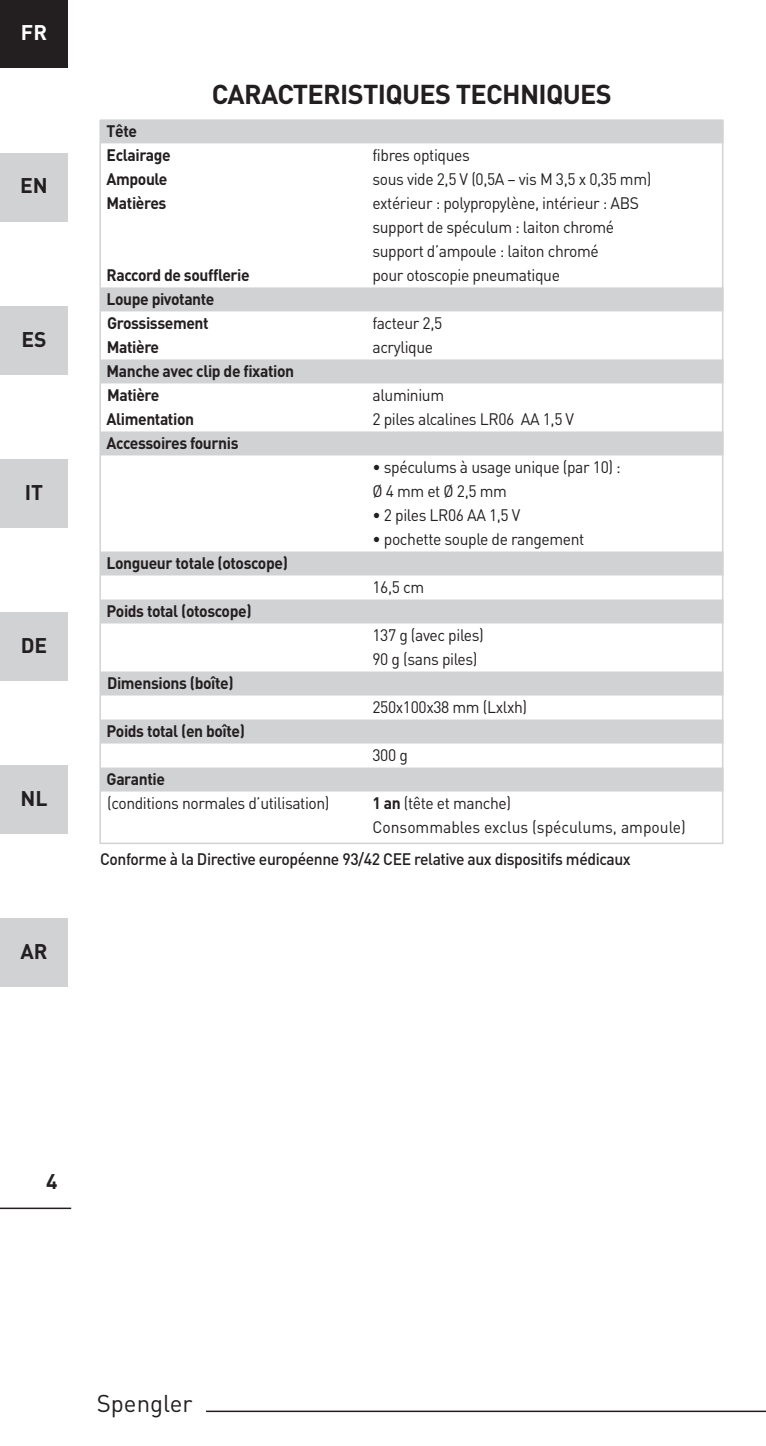
<style>
.page{position:relative;width:766px;height:1446px;background:#fff}
.page>*{position:absolute;margin:0;border:0;box-sizing:border-box;transform-origin:0 0}
.t1{font:700 27px "DIN";letter-spacing:-.025em;color:#231f20}
.t2{font:24px "DIN";color:#231f20}
.t3{font:700 21px "DIN";color:#231f20}
.t4{font:700 21px "DIN";color:#fff}
.t5{font:16.5px/24px "DIN";letter-spacing:-.025em;color:#231f20;scale:.95 1}
.t6{font:700 16.5px/24px "DIN";letter-spacing:-.025em;color:#231f20;scale:.95 1}
.t7{font:500 16.5px "DIN";letter-spacing:-.025em;color:#231f20;scale:.95 1}
.t8{font:16.5px/24px "DIN";color:#231f20;scale:.95 1}
.s1{font-weight:700}
</style>
<div class="page">
<div style="left:0;top:0;width:68px;height:68px;background:#231f20"></div>
<hr style="left:0;top:1207px;width:71px;height:2px;background:#231f20">
<hr style="left:206px;top:1410px;width:559px;height:2px;background:#231f20">
<div style="left:0;top:153px;width:68px;height:68px;background:#d1d2d4"></div>
<div style="left:0;top:306px;width:68px;height:68px;background:#d1d2d4"></div>
<div style="left:0;top:459px;width:68px;height:68px;background:#d1d2d4"></div>
<div style="left:0;top:612px;width:68px;height:68px;background:#d1d2d4"></div>
<div style="left:0;top:765px;width:68px;height:68px;background:#d1d2d4"></div>
<div style="left:0;top:918px;width:68px;height:68px;background:#d1d2d4"></div>
<div style="left:100px;top:119px;width:623px;height:24px;background:#d1d2d4"></div>
<div style="left:100px;top:287px;width:623px;height:24px;background:#d1d2d4"></div>
<div style="left:100px;top:359px;width:623px;height:24px;background:#d1d2d4"></div>
<div style="left:100px;top:431px;width:623px;height:24px;background:#d1d2d4"></div>
<div style="left:100px;top:551px;width:623px;height:24px;background:#d1d2d4"></div>
<div style="left:100px;top:599px;width:623px;height:24px;background:#d1d2d4"></div>
<div style="left:100px;top:671px;width:623px;height:24px;background:#d1d2d4"></div>
<div style="left:100px;top:719px;width:623px;height:24px;background:#d1d2d4"></div>
<div style="left:100px;top:767px;width:623px;height:24px;background:#d1d2d4"></div>
<p class="t4" style="left:21px;top:21px;width:28px">FR</p>
<p class="t3" style="left:20px;top:174px;width:29px">EN</p>
<p class="t3" style="left:21px;top:327px;width:27px">ES</p>
<p class="t3" style="left:25px;top:480px;width:20px">IT</p>
<p class="t3" style="left:21px;top:633px;width:28px">DE</p>
<p class="t3" style="left:21px;top:786px;width:28px">NL</p>
<p class="t3" style="left:20px;top:939px;width:29px">AR</p>
<p class="t6" style="left:106px;top:119px;width:69px">Tête<br>Eclairage</p>
<h1 class="t1" style="left:212px;top:79px;width:401px">CARACTERISTIQUES TECHNIQUES</h1>
<p class="t5" style="left:372px;top:143px;width:104px">fibres optiques</p>
<p class="t6" style="left:106px;top:167px;width:66px">Ampoule</p>
<p class="t5" style="left:372px;top:167px;width:295px">sous vide 2,5 V (0,5A – vis M 3,5 x 0,35 mm)</p>
<p class="t6" style="left:106px;top:191px;width:64px">Matières</p>
<p class="t5" style="left:372px;top:191px;width:282px">extérieur : polypropylène, intérieur : ABS support de spéculum : laiton chromé support d’ampoule : laiton chromé</p>
<p class="t6" style="left:106px;top:263px;width:152px">Raccord de soufflerie</p>
<p class="t5" style="left:372px;top:263px;width:199px">pour otoscopie pneumatique</p>
<p class="t6" style="left:106px;top:287px;width:115px">Loupe pivotante<br>Grossissement</p>
<p class="t5" style="left:372px;top:311px;width:75px">facteur 2,5</p>
<p class="t6" style="left:107px;top:335px;width:57px">Matière</p>
<p class="t5" style="left:372px;top:335px;width:65px">acrylique</p>
<p class="t6" style="left:106px;top:359px;width:199px">Manche avec clip de fixation<br>Matière</p>
<p class="t5" style="left:372px;top:383px;width:77px">aluminium</p>
<p class="t6" style="left:106px;top:407px;width:94px">Alimentation</p>
<p class="t5" style="left:372px;top:407px;width:214px">2 piles alcalines LR06 AA 1,5 V</p>
<p class="t6" style="left:106px;top:431px;width:140px">Accessoires fournis</p>
<p class="t5" style="left:372px;top:455px;width:263px">• spéculums à usage unique (par 10) :<br>Ø4mmetØ2,5mm</p>
<p class="t5" style="left:372px;top:503px;width:157px">• 2 piles LR06 AA 1,5 V</p>
<p class="t5" style="left:372px;top:527px;width:224px">• pochette souple de rangement</p>
<p class="t6" style="left:106px;top:551px;width:192px">Longueur totale (otoscope)</p>
<p class="t5" style="left:372px;top:575px;width:56px">16,5 cm</p>
<p class="t6" style="left:106px;top:599px;width:154px">Poids total (otoscope)</p>
<p class="t5" style="left:372px;top:623px;width:119px">137 g (avec piles)<br>90 g (sans piles)</p>
<p class="t6" style="left:107px;top:671px;width:135px">Dimensions (boîte)</p>
<p class="t5" style="left:372px;top:695px;width:164px">250x100x38 mm (Lxlxh)</p>
<p class="t6" style="left:106px;top:719px;width:147px">Poids total (en boîte)</p>
<p class="t5" style="left:372px;top:743px;width:39px">300 g</p>
<p class="t6" style="left:106px;top:767px;width:63px">Garantie</p>
<p class="t5" style="left:107px;top:791px;width:236px">(conditions normales d’utilisation)</p>
<p class="t8" style="left:372px;top:791px;width:331px"><span class="s1">1 an</span> (tête et manche)<br>Consommables exclus (spéculums, ampoule)</p>
<p class="t7" style="left:100px;top:850px;width:560px">Conforme à la Directive européenne 93/42 CEE relative aux dispositifs médicaux</p>
<p class="t3" style="left:46px;top:1170px;width:13px">4</p>
<h2 class="t2" style="left:97px;top:1389px;width:97px">Spengler</h2>
</div>
